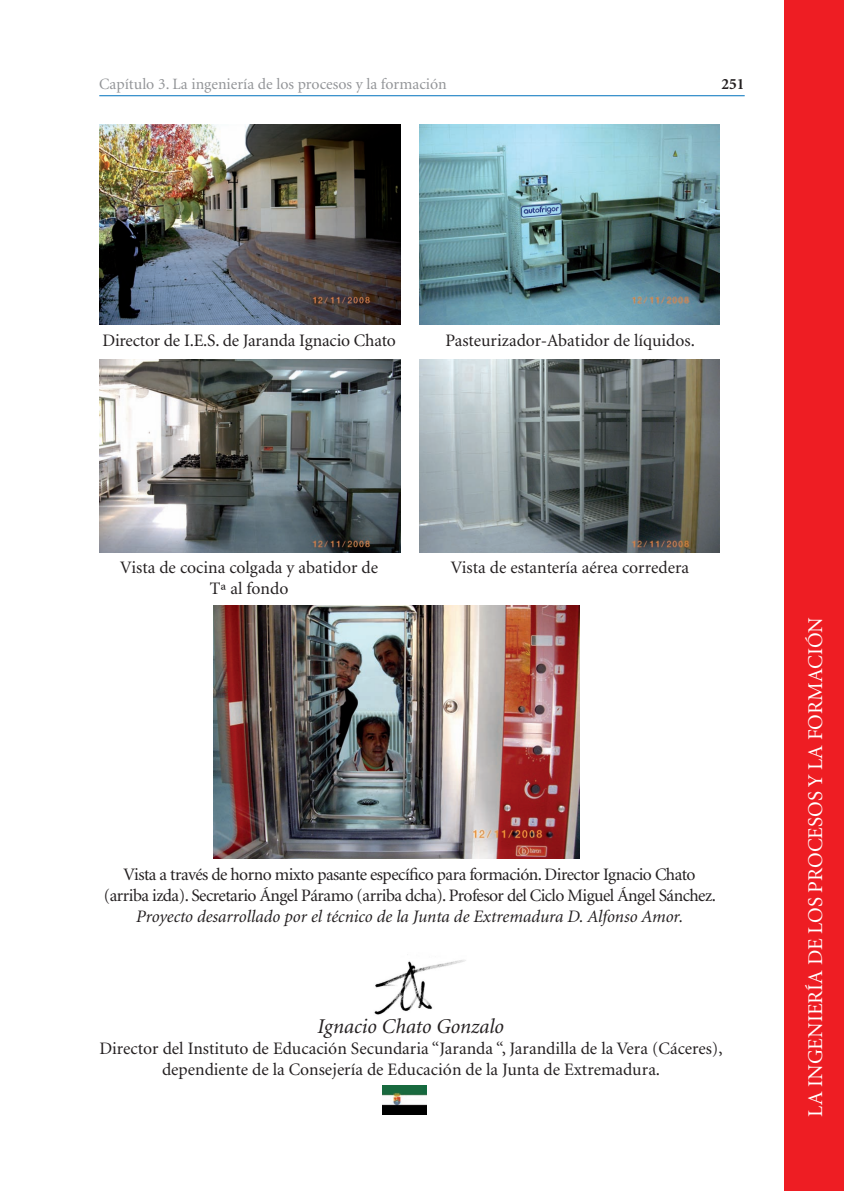
<style>
.page{position:relative;width:844px;height:1191px;background:#fff}
.page>*{position:absolute;margin:0;border:0;box-sizing:border-box;transform-origin:0 0}
.t1{font:21px "Minion";color:#fff}
.t2{font:italic 21px "Minion";color:#231f20}
.t3{font:17.5px/21px "Minion";letter-spacing:-.005em;color:#231f20;text-align:center}
.t4{font:17.5px/21px "Minion";letter-spacing:-.03em;color:#231f20;text-align:center}
.t5{font:15.75px "Minion";color:#939598}
.t6{font:700 15.75px "Minion";color:#231f20}
.s1{font-style:italic}
</style>
<div class="page">
<hr style="left:99px;top:95px;width:645px;height:1px;background:#0072bc">
<div style="left:784px;top:0;width:59px;height:1191px;background:#ee1d23"></div>
<img style="left:374px;top:960px;width:92px;height:55px">
<img style="left:99px;top:124px;width:301px;height:201px">
<img style="left:419px;top:124px;width:300px;height:201px">
<img style="left:99px;top:360px;width:301px;height:192px">
<img style="left:419px;top:360px;width:300px;height:192px">
<img style="left:213px;top:605px;width:366px;height:253px">
<svg style="left:382px;top:1114px;width:44px;height:1px"></svg>
<img style="left:382px;top:1085px;width:44px;height:29px">
<p class="t5" style="left:99px;top:76px;width:349px">Capítulo 3. La ingeniería de los procesos y la formación</p>
<p class="t6" style="left:721px;top:76px;width:25px">251</p>
<p class="t3" style="left:102px;top:331px;width:295px">Director de I.E.S. de Jaranda Ignacio Chato</p>
<p class="t3" style="left:445px;top:331px;width:251px">Pasteurizador-Abatidor de líquidos.</p>
<p class="t3" style="left:120px;top:557px;width:259px">Vista de cocina colgada y abatidor de<br>Tª al fondo</p>
<p class="t3" style="left:450px;top:557px;width:240px">Vista de estantería aérea corredera</p>
<p class="t4" style="left:104px;top:864px;width:613px">Vista a través de horno mixto pasante específico para formación. Director Ignacio Chato (arriba izda). Secretario Ángel Páramo (arriba dcha). Profesor del Ciclo Miguel Ángel Sánchez.<br><span class="s1">Proyecto desarrollado por el técnico de la Junta de Extremadura D. Alfonso Amor.</span></p>
<p class="t2" style="left:317px;top:1015px;width:188px">Ignacio Chato Gonzalo</p>
<p class="t3" style="left:99px;top:1038px;width:624px">Director del Instituto de Educación Secundaria “Jaranda “, Jarandilla de la Vera (Cáceres), dependiente de la Consejería de Educación de la Junta de Extremadura.</p>
<p class="t1" style="left:804px;top:1116px;width:501px;rotate:-90deg">LA INGENIERÍA DE LOS PROCESOS Y LA FORMACIÓN</p>
</div>
